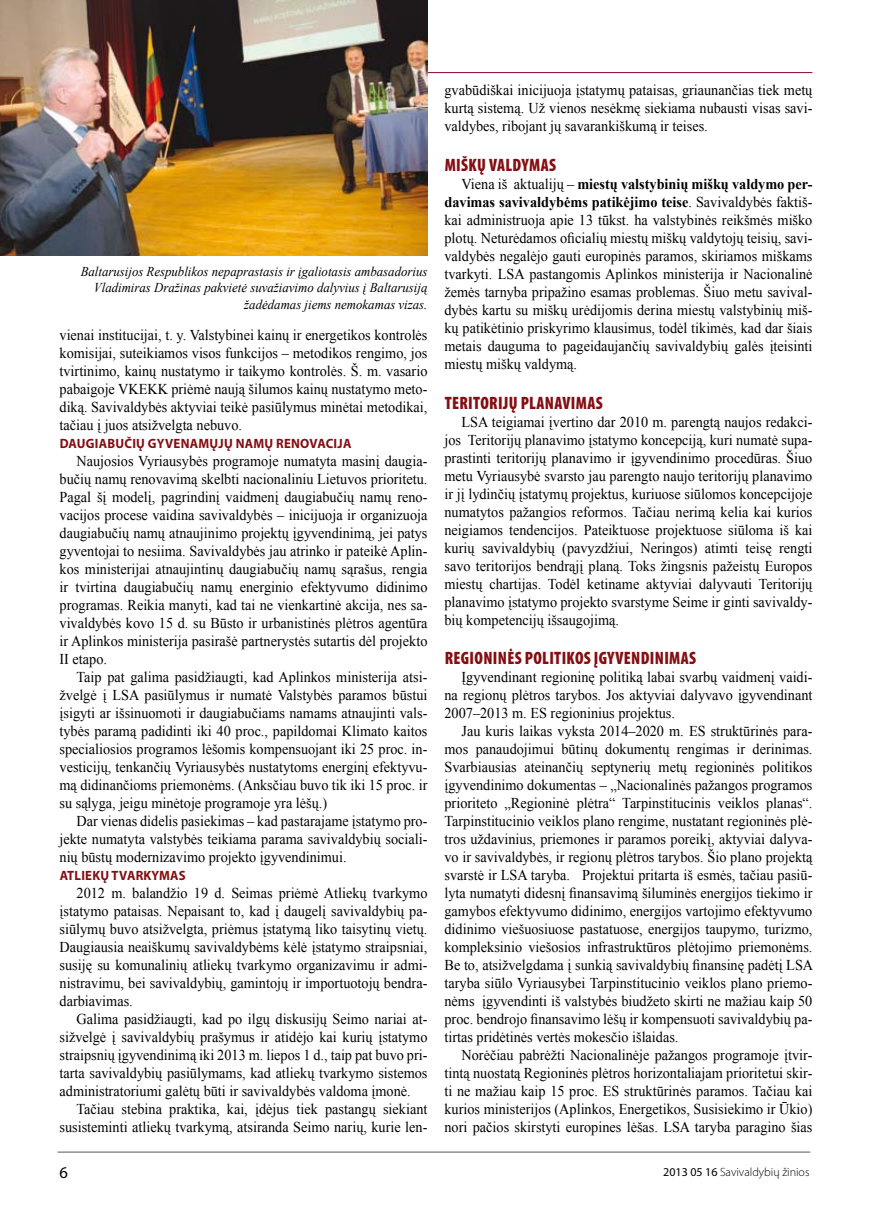
<style>
.page{position:relative;width:872px;height:1212px;background:#fff}
.page>*{position:absolute;margin:0;border:0;box-sizing:border-box;transform-origin:0 0}
.t1{font:900 condensed 18px "Myriad Pro";letter-spacing:.02em;color:#840e12;scale:.95 1}
.t2{font:15px/18px "Times New Roman";color:#000;text-align:justify;scale:.95 1}
.t3{font:italic 13.5px/16.2px "Times New Roman";color:#000;text-align:right;scale:.95 1}
.t4{font:700 13.5px "Myriad Pro";letter-spacing:.02em;color:#840e12;scale:.95 1}
.t5{font:300 12px "Myriad Pro";color:#000}
.s1{font-weight:700}
.s2{font-weight:400}
</style>
<div class="page">
<hr style="left:60px;top:72px;width:752px;height:1px;background:#880036">
<hr style="left:57px;top:1152px;width:753px;height:1px;background:#58585a">
<img style="left:0;top:0;width:427px;height:256px">
<p class="t3" style="left:81px;top:263px;width:366px">Baltarusijos Respublikos nepaprastasis ir įgaliotasis ambasadorius<br>Vladimiras Dražinas pakvietė suvažiavimo dalyvius į Baltarusiją žadėdamas jiems nemokamas vizas.</p>
<p class="t2" style="left:60px;top:326px;width:389px">vienai institucijai, t. y. Valstybinei kainų ir energetikos kontrolės komisijai, suteikiamos visos funkcijos – metodikos rengimo, jos tvirtinimo, kainų nustatymo ir taikymo kontrolės. Š. m. vasario pabaigoje VKEKK priėmė naują šilumos kainų nustatymo meto&shy;diką. Savivaldybės aktyviai teikė pasiūlymus minėtai metodikai, tačiau į juos atsižvelgta nebuvo.</p>
<p class="t4" style="left:60px;top:435px;width:309px">DAUGIABUČIŲ GYVENAMŲJŲ NAMŲ RENOVACIJA</p>
<p class="t2" style="left:60px;top:452px;width:389px;text-indent:17px">Naujosios Vyriausybės programoje numatyta masinį daugia&shy;bučių namų renovavimą skelbti nacionaliniu Lietuvos prioritetu.<br>Pagal šį modelį, pagrindinį vaidmenį daugiabučių namų reno&shy;vacijos procese vaidina savivaldybės – inicijuoja ir organizuoja daugiabučių namų atnaujinimo projektų įgyvendinimą, jei patys gyventojai to nesiima. Savivaldybės jau atrinko ir pateikė Aplin&shy;kos ministerijai atnaujintinų daugiabučių namų sąrašus, rengia ir tvirtina daugiabučių namų energinio efektyvumo didinimo programas. Reikia manyti, kad tai ne vienkartinė akcija, nes sa&shy;vivaldybės kovo 15 d. su Būsto ir urbanistinės plėtros agentūra ir Aplinkos ministerija pasirašė partnerystės sutartis dėl projekto II etapo.</p>
<p class="t2" style="left:60px;top:668px;width:389px;text-indent:17px">Taip pat galima pasidžiaugti, kad Aplinkos ministerija atsi&shy;žvelgė į LSA pasiūlymus ir numatė Valstybės paramos būstui įsigyti ar išsinuomoti ir daugiabučiams namams atnaujinti vals&shy;tybės paramą padidinti iki 40 proc., papildomai Klimato kaitos specialiosios programos lėšomis kompensuojant iki 25 proc. in&shy;vesticijų, tenkančių Vyriausybės nustatytoms energinį efektyvu&shy;mą didinančioms priemonėms. (Anksčiau buvo tik iki 15 proc. ir su sąlyga, jeigu minėtoje programoje yra lėšų.)</p>
<p class="t2" style="left:60px;top:812px;width:389px;text-indent:17px">Dar vienas didelis pasiekimas – kad pastarajame įstatymo pro&shy;jekte numatyta valstybės teikiama parama savivaldybių sociali&shy;nių būstų modernizavimo projekto įgyvendinimui.</p>
<p class="t4" style="left:60px;top:867px;width:134px">ATLIEKŲ TVARKYMAS</p>
<p class="t2" style="left:60px;top:884px;width:389px;text-indent:17px">2012 m. balandžio 19 d. Seimas priėmė Atliekų tvarkymo įstatymo pataisas. Nepaisant to, kad į daugelį savivaldybių pa&shy;siūlymų buvo atsižvelgta, priėmus įstatymą liko taisytinų vietų.<br>Daugiausia neaiškumų savivaldybėms kėlė įstatymo straipsniai, susiję su komunalinių atliekų tvarkymo organizavimu ir admi&shy;nistravimu, bei savivaldybių, gamintojų ir importuotojų bendra&shy;darbiavimas.</p>
<p class="t2" style="left:60px;top:1010px;width:389px;text-indent:17px">Galima pasidžiaugti, kad po ilgų diskusijų Seimo nariai at&shy;sižvelgė į savivaldybių prašymus ir atidėjo kai kurių įstatymo straipsnių įgyvendinimą iki 2013 m. liepos 1 d., taip pat buvo pri&shy;tarta savivaldybių pasiūlymams, kad atliekų tvarkymo sistemos administratoriumi galėtų būti ir savivaldybės valdoma įmonė.</p>
<p class="t2" style="left:60px;top:1100px;width:389px;text-align:right">Tačiau stebina praktika, kai, įdėjus tiek pastangų siekiant susisteminti atliekų tvarkymą, atsiranda Seimo narių, kurie len-</p>
<p class="t2" style="left:444px;top:81px;width:389px">gvabūdiškai inicijuoja įstatymų pataisas, griaunančias tiek metų kurtą sistemą. Už vienos nesėkmę siekiama nubausti visas savi&shy;valdybes, ribojant jų savarankiškumą ir teises.</p>
<p class="t1" style="left:445px;top:154px;width:119px">MIŠKŲ VALDYMAS</p>
<p class="t2" style="left:444px;top:175px;width:389px;text-indent:17px">Viena iš aktualijų – <span class="s1">miestų valstybinių miškų valdymo per&shy;davimas savivaldybėms patikėjimo teise</span>. Savivaldybės faktiš&shy;kai administruoja apie 13 tūkst. ha valstybinės reikšmės miško plotų. Neturėdamos oficialių miestų miškų valdytojų teisių, savi&shy;valdybės negalėjo gauti europinės paramos, skiriamos miškams tvarkyti. LSA pastangomis Aplinkos ministerija ir Nacionalinė žemės tarnyba pripažino esamas problemas. Šiuo metu savival&shy;dybės kartu su miškų urėdijomis derina miestų valstybinių miš&shy;kų patikėtinio priskyrimo klausimus, todėl tikimės, kad dar šiais metais dauguma to pageidaujančių savivaldybių galės įteisinti miestų miškų valdymą.</p>
<p class="t1" style="left:445px;top:391px;width:168px">TERITORIJŲ PLANAVIMAS</p>
<p class="t2" style="left:444px;top:412px;width:389px;text-indent:17px">LSA teigiamai įvertino dar 2010 m. parengtą naujos redakci&shy;jos Teritorijų planavimo įstatymo koncepciją, kuri numatė supa&shy;prastinti teritorijų planavimo ir įgyvendinimo procedūras. Šiuo metu Vyriausybė svarsto jau parengto naujo teritorijų planavimo ir jį lydinčių įstatymų projektus, kuriuose siūlomos koncepcijoje numatytos pažangios reformos. Tačiau nerimą kelia kai kurios neigiamos tendencijos. Pateiktuose projektuose siūloma iš kai kurių savivaldybių (pavyzdžiui, Neringos) atimti teisę rengti savo teritorijos bendrąjį planą. Toks žingsnis pažeistų Europos miestų chartijas. Todėl ketiname aktyviai dalyvauti Teritorijų planavimo įstatymo projekto svarstyme Seime ir ginti savivaldy&shy;bių kompetencijų išsaugojimą.</p>
<p class="t1" style="left:445px;top:647px;width:266px">REGIONINĖS POLITIKOS ĮGYVENDINIMAS</p>
<p class="t2" style="left:444px;top:668px;width:389px;text-indent:17px">Įgyvendinant regioninę politiką labai svarbų vaidmenį vaidi&shy;na regionų plėtros tarybos. Jos aktyviai dalyvavo įgyvendinant 2007–2013 m. ES regioninius projektus.</p>
<p class="t2" style="left:444px;top:722px;width:389px;text-indent:17px">Jau kuris laikas vyksta 2014–2020 m. ES struktūrinės para&shy;mos panaudojimui būtinų dokumentų rengimas ir derinimas.<br>Svarbiausias ateinančių septynerių metų regioninės politikos įgyvendinimo dokumentas – „Nacionalinės pažangos programos prioriteto „Regioninė plėtra“ Tarpinstitucinis veiklos planas“.<br>Tarpinstitucinio veiklos plano rengime, nustatant regioninės plė&shy;tros uždavinius, priemones ir paramos poreikį, aktyviai dalyva&shy;vo ir savivaldybės, ir regionų plėtros tarybos. Šio plano projektą svarstė ir LSA taryba. Projektui pritarta iš esmės, tačiau pasiū&shy;lyta numatyti didesnį finansavimą šiluminės energijos tiekimo ir gamybos efektyvumo didinimo, energijos vartojimo efektyvumo didinimo viešuosiuose pastatuose, energijos taupymo, turizmo, kompleksinio viešosios infrastruktūros plėtojimo priemonėms.<br>Be to, atsižvelgdama į sunkią savivaldybių finansinę padėtį LSA taryba siūlo Vyriausybei Tarpinstitucinio veiklos plano priemo&shy;nėms įgyvendinti iš valstybės biudžeto skirti ne mažiau kaip 50 proc. bendrojo finansavimo lėšų ir kompensuoti savivaldybių pa&shy;tirtas pridėtinės vertės mokesčio išlaidas.</p>
<p class="t2" style="left:444px;top:1046px;width:389px;text-indent:17px">Norėčiau pabrėžti Nacionalinėje pažangos programoje įtvir&shy;tintą nuostatą Regioninės plėtros horizontaliajam prioritetui skir&shy;ti ne mažiau kaip 15 proc. ES struktūrinės paramos. Tačiau kai kurios ministerijos (Aplinkos, Energetikos, Susisiekimo ir Ūkio) nori pačios skirstyti europines lėšas. LSA taryba paragino šias</p>
<p class="t5" style="left:663px;top:1165px;width:148px"><span class="s2">2013 05 16</span> Savivaldybių žinios</p>
</div>
